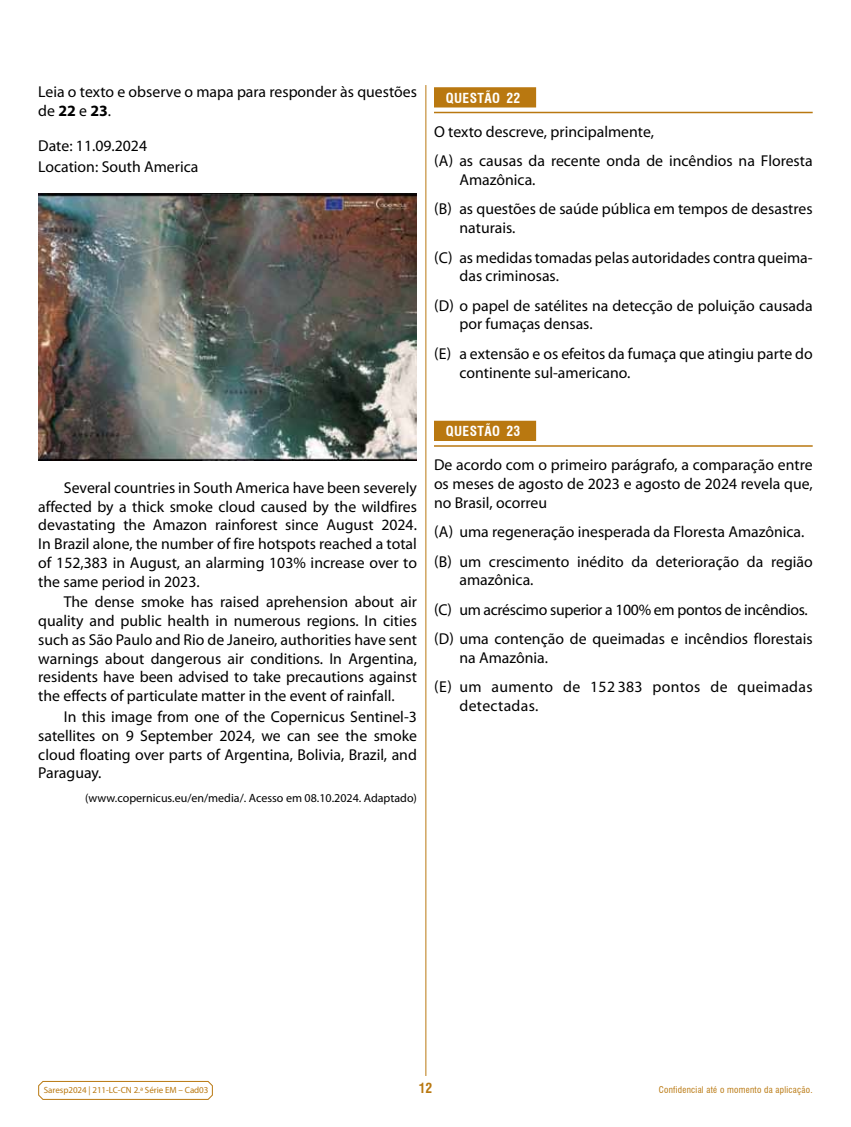
<style>
.page{position:relative;width:851px;height:1127px;background:#fff}
.page>*{position:absolute;margin:0;border:0;box-sizing:border-box;transform-origin:0 0}
.t1{font:15.75px/18.8px "Myriad Pro";color:#000}
.t2{font:15.75px/29.4px "Myriad Pro";letter-spacing:.02em;color:#000}
.t3{font:700 condensed 13.5px "Swiss 721 BT";letter-spacing:.03em;color:#fff}
.t4{font:700 condensed 13.5px "Swiss 721 BT";color:#b97810}
.t5{font:12px "Myriad Pro";color:#000}
.t6{font:9px "Myriad Pro";letter-spacing:-.005em;color:#b97810}
.t7{font:condensed 9px "Swiss 721 BT";letter-spacing:.03em;color:#b97810}
.s1{font-weight:700}
</style>
<div class="page">
<svg style="left:38px;top:1080px;width:175px;height:20px"></svg>
<hr style="left:425px;top:85px;width:1px;height:991px;background:#b97810">
<div style="left:434px;top:87px;width:102px;height:20px;background:#b97810"></div>
<hr style="left:434px;top:112px;width:378px;height:1px;background:#b97810">
<div style="left:434px;top:421px;width:102px;height:20px;background:#b97810"></div>
<hr style="left:434px;top:445px;width:378px;height:2px;background:#b97810">
<img style="left:38px;top:193px;width:379px;height:268px">
<p class="t1" style="left:38px;top:82px;width:380px">Leia o texto e observe o mapa para responder às questões de <span class="s1">22</span> e <span class="s1">23</span>.</p>
<p class="t1" style="left:38px;top:135px;width:161px;line-height:20.9px">Date: 11.09.2024<br>Location: South America</p>
<p class="t3" style="left:446px;top:90px;width:76px">QUESTÃO 22</p>
<p class="t1" style="left:434px;top:117px;width:380px;line-height:29.4px">O texto descreve, principalmente,<br>(A) as causas da recente onda de incêndios na Floresta</p>
<p class="t1" style="left:434px;top:165px;width:380px;line-height:29.4px;text-indent:26px">Amazônica.<br>(B) as questões de saúde pública em tempos de desastres</p>
<p class="t1" style="left:434px;top:213px;width:380px;line-height:29.4px;text-indent:26px">naturais.<br>(C) as medidas tomadas pelas autoridades contra queima-</p>
<p class="t1" style="left:434px;top:261px;width:380px;line-height:29.4px;text-indent:26px">das criminosas.<br>(D) o papel de satélites na detecção de poluição causada</p>
<p class="t1" style="left:434px;top:309px;width:380px;line-height:29.4px;text-indent:26px">por fumaças densas.<br>(E) a extensão e os efeitos da fumaça que atingiu parte do</p>
<p class="t1" style="left:459px;top:363px;width:172px">continente sul-americano.</p>
<p class="t1" style="left:38px;top:478px;width:380px;text-align:justify;text-indent:26px">Several countries in South America have been severely affected by a thick smoke cloud caused by the wildfires devastating the Amazon rainforest since August 2024.<br>In Brazil alone, the number of fire hotspots reached a total of 152,383 in August, an alarming 103% increase over to the same period in 2023.</p>
<p class="t1" style="left:38px;top:592px;width:380px;text-align:justify;text-indent:26px">The dense smoke has raised aprehension about air quality and public health in numerous regions. In cities such as São Paulo and Rio de Janeiro, authorities have sent warnings about dangerous air conditions. In Argentina, residents have been advised to take precautions against the effects of particulate matter in the event of rainfall.</p>
<p class="t1" style="left:38px;top:707px;width:380px;text-align:justify;text-indent:26px">In this image from one of the Copernicus Sentinel-3 satellites on 9 September 2024, we can see the smoke cloud floating over parts of Argentina, Bolivia, Brazil, and Paraguay.</p>
<p class="t5" style="left:85px;top:790px;width:333px">(www.copernicus.eu/en/media/. Acesso em 08.10.2024. Adaptado)</p>
<p class="t3" style="left:446px;top:423px;width:76px">QUESTÃO 23</p>
<p class="t1" style="left:434px;top:455px;width:380px;text-align:justify">De acordo com o primeiro parágrafo, a comparação entre os meses de agosto de 2023 e agosto de 2024 revela que, no Brasil, ocorreu</p>
<p class="t1" style="left:434px;top:517px;width:380px;line-height:29.4px">(A) uma regeneração inesperada da Floresta Amazônica. (B) um crescimento inédito da deterioração da região</p>
<p class="t1" style="left:434px;top:565px;width:380px;line-height:29.4px;text-indent:26px">amazônica.<br>(C) um acréscimo superior a 100% em pontos de incêndios. (D) uma contenção de queimadas e incêndios florestais</p>
<p class="t2" style="left:434px;top:643px;width:380px;text-indent:26px">na Amazônia.<br>(E) um aumento de 152 383 pontos de queimadas</p>
<p class="t2" style="left:459px;top:691px;width:80px">detectadas.</p>
<p class="t6" style="left:44px;top:1085px;width:166px">Saresp2024 | 211-LC-CN 2.ª Série EM – Cad03</p>
<p class="t4" style="left:418px;top:1079px;width:15px">12</p>
<p class="t7" style="left:658px;top:1084px;width:155px">Confidencial até o momento da aplicação.</p>
</div>
